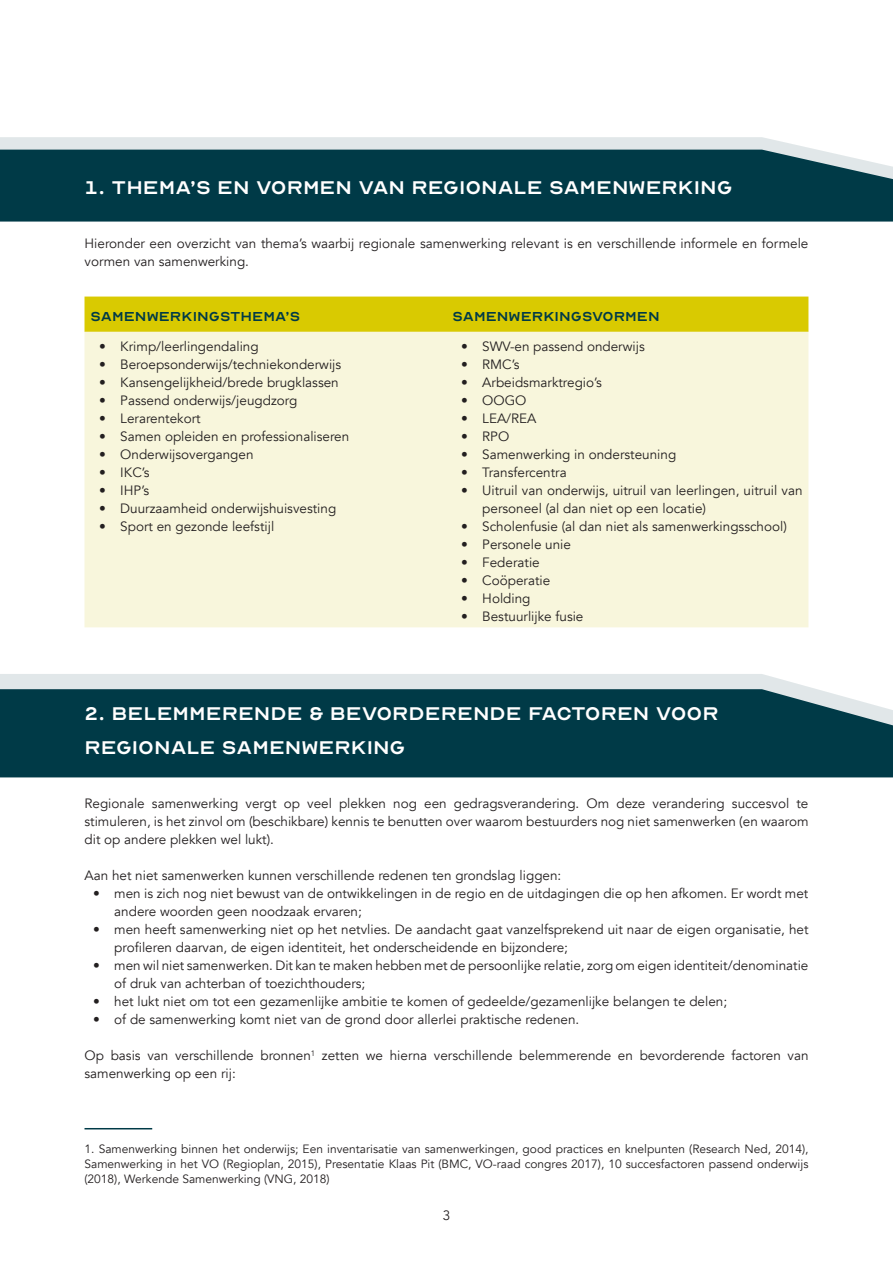
<style>
.page{position:relative;width:893px;height:1263px;background:#fff}
.page>*{position:absolute;margin:0;border:0;box-sizing:border-box;transform-origin:0 0}
.t1{font:25.5px/34.2px "Optician Sans";color:#fff}
.t2{font:18px "Optician Sans";color:#003a47}
.t3{font:13.5px/18px "Avenir";color:#231f20}
.t4{font:12px/15px "Avenir";color:#231f20;text-align:justify}
</style>
<div class="page">
<div style="left:0;top:674px;width:815px;height:15px;background:#e1e7e9"></div>
<div style="left:0;top:689px;width:893px;height:88px;background:#003a47"></div>
<svg style="left:0;top:137px;width:817px;height:13px;background:#dbe3e5"></svg>
<div style="left:0;top:150px;width:893px;height:72px;background:#003a47"></div>
<div style="left:85px;top:297px;width:723px;height:35px;background:#d9ca01"></div>
<div style="left:85px;top:332px;width:723px;height:295px;background:#f8f6dc"></div>
<hr style="left:85px;top:1128px;width:67px;height:1px;background:#003a47">
<p class="t1" style="left:85px;top:169px;width:649px">1. Thema’s en vormen van regionale samenwerking</p>
<p class="t3" style="left:85px;top:235px;width:725px">Hieronder een overzicht van thema’s waarbij regionale samenwerking relevant is en verschillende informele en formele vormen van samenwerking.</p>
<p class="t2" style="left:91px;top:308px;width:211px">Samenwerkingsthema’s</p>
<p class="t2" style="left:452px;top:308px;width:209px">Samenwerkingsvormen</p>
<p class="t3" style="left:99px;top:338px;width:161px">• Krimp/leerlingendaling</p>
<p class="t3" style="left:99px;top:356px;width:244px">• Beroepsonderwijs/techniekonderwijs</p>
<p class="t3" style="left:99px;top:374px;width:241px">• Kansengelijkheid/brede brugklassen</p>
<p class="t3" style="left:99px;top:392px;width:200px">• Passend onderwijs/jeugdzorg</p>
<p class="t3" style="left:99px;top:410px;width:103px">• Lerarentekort</p>
<p class="t3" style="left:99px;top:428px;width:252px">• Samen opleiden en professionaliseren</p>
<p class="t3" style="left:99px;top:446px;width:156px">• Onderwijsovergangen</p>
<p class="t3" style="left:99px;top:464px;width:52px">• IKC’s</p>
<p class="t3" style="left:99px;top:482px;width:52px">• IHP’s</p>
<p class="t3" style="left:99px;top:500px;width:239px">• Duurzaamheid onderwijshuisvesting</p>
<p class="t3" style="left:99px;top:518px;width:177px">• Sport en gezonde leefstijl</p>
<p class="t3" style="left:461px;top:338px;width:185px">• SWV-en passend onderwijs</p>
<p class="t3" style="left:461px;top:356px;width:60px">• RMC’s</p>
<p class="t3" style="left:461px;top:374px;width:142px">• Arbeidsmarktregio’s</p>
<p class="t3" style="left:461px;top:392px;width:67px">• OOGO</p>
<p class="t3" style="left:461px;top:410px;width:77px">• LEA/REA</p>
<p class="t3" style="left:461px;top:428px;width:50px">• RPO</p>
<p class="t3" style="left:461px;top:446px;width:217px">• Samenwerking in ondersteuning</p>
<p class="t3" style="left:461px;top:464px;width:107px">• Transfercentra</p>
<p class="t3" style="left:482px;top:482px;width:322px;text-indent:-21px">• Uitruil van onderwijs, uitruil van leerlingen, uitruil van personeel (al dan niet op een locatie)</p>
<p class="t3" style="left:461px;top:518px;width:327px">• Scholenfusie (al dan niet als samenwerkingsschool)</p>
<p class="t3" style="left:461px;top:536px;width:112px">• Personele unie</p>
<p class="t3" style="left:461px;top:554px;width:80px">• Federatie</p>
<p class="t3" style="left:461px;top:572px;width:91px">• Coöperatie</p>
<p class="t3" style="left:461px;top:590px;width:71px">• Holding</p>
<p class="t3" style="left:461px;top:608px;width:124px">• Bestuurlijke fusie</p>
<p class="t1" style="left:85px;top:695px;width:636px">2. Belemmerende &amp; bevorderende factoren voor regionale samenwerking</p>
<p class="t3" style="left:85px;top:795px;width:725px;text-align:justify">Regionale samenwerking vergt op veel plekken nog een gedragsverandering. Om deze verandering succesvol te stimuleren, is het zinvol om (beschikbare) kennis te benutten over waarom bestuurders nog niet samenwerken (en waarom dit op andere plekken wel lukt).</p>
<p class="t3" style="left:85px;top:867px;width:478px">Aan het niet samenwerken kunnen verschillende redenen ten grondslag liggen:</p>
<p class="t3" style="left:114px;top:885px;width:696px;text-indent:-21px">• men is zich nog niet bewust van de ontwikkelingen in de regio en de uitdagingen die op hen afkomen. Er wordt met andere woorden geen noodzaak ervaren;</p>
<p class="t3" style="left:114px;top:921px;width:696px;text-indent:-21px">• men heeft samenwerking niet op het netvlies. De aandacht gaat vanzelfsprekend uit naar de eigen organisatie, het profileren daarvan, de eigen identiteit, het onderscheidende en bijzondere;</p>
<p class="t3" style="left:114px;top:957px;width:696px;text-indent:-21px">• men wil niet samenwerken. Dit kan te maken hebben met de persoonlijke relatie, zorg om eigen identiteit/denominatie of druk van achterban of toezichthouders;</p>
<p class="t3" style="left:93px;top:993px;width:636px">• het lukt niet om tot een gezamenlijke ambitie te komen of gedeelde/gezamenlijke belangen te delen;</p>
<p class="t3" style="left:93px;top:1011px;width:488px">• of de samenwerking komt niet van de grond door allerlei praktische redenen.</p>
<p class="t3" style="left:85px;top:1047px;width:725px">Op basis van verschillende bronnen<sup>1</sup> zetten we hierna verschillende belemmerende en bevorderende factoren van samenwerking op een rij:</p>
<p class="t4" style="left:85px;top:1141px;width:725px">1. Samenwerking binnen het onderwijs; Een inventarisatie van samenwerkingen, good practices en knelpunten (Research Ned, 2014), Samenwerking in het VO (Regioplan, 2015), Presentatie Klaas Pit (BMC, VO-raad congres 2017), 10 succesfactoren passend onderwijs (2018), Werkende Samenwerking (VNG, 2018)</p>
<p class="t3" style="left:443px;top:1207px;width:9px">3</p>
</div>
